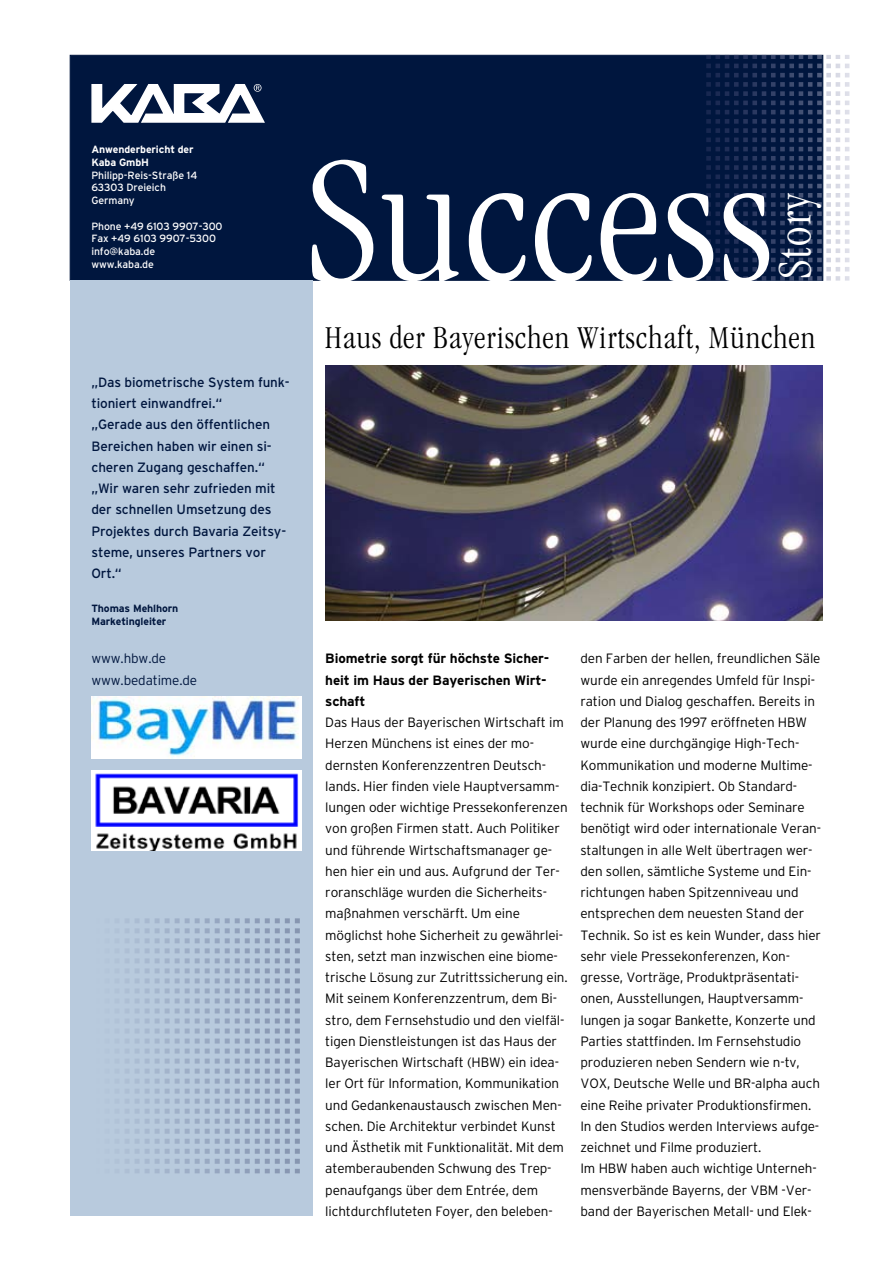
<style>
.page{position:relative;width:893px;height:1263px;background:#fff}
.page>*{position:absolute;margin:0;border:0;box-sizing:border-box;transform-origin:0 0}
.t1{font:300 condensed 187.5px "Garamond";letter-spacing:.02em;color:#fff}
.t2{font:300 condensed 49.5px "Garamond";letter-spacing:.03em;color:#fff}
.t3{font:300 condensed 33px "Garamond";letter-spacing:.03em;color:#000}
.t4{font:300 13.5px/21.3px "Interstate";letter-spacing:-.01em;color:#000}
.t5{font:13.5px/21.3px "Interstate";letter-spacing:-.01em;color:#00163e}
.t6{font:700 13.5px/21.3px "Interstate";letter-spacing:-.01em;color:#000}
.t7{font:300 13.5px/21.3px "Interstate";letter-spacing:-.01em;color:#00163e}
.t8{font:10.5px/12.8px "Interstate";letter-spacing:-.01em;color:#fff}
.t9{font:700 10.5px/12.8px "Interstate";letter-spacing:-.01em;color:#00163e}
.t10{font:700 10.5px/12.8px "Interstate";letter-spacing:-.01em;color:#fff}
</style>
<div class="page">
<div style="left:70px;top:55px;width:753px;height:226px;background:#00163e;border:1px solid #00163e"></div>
<svg style="left:706px;top:55px;width:143px;height:41px"></svg>
<img style="left:325px;top:366px;width:498px;height:255px">
<div style="left:70px;top:281px;width:243px;height:935px;background:#b8cadd"></div>
<img style="left:91px;top:696px;width:210px;height:62px">
<img style="left:91px;top:770px;width:210px;height:80px">
<svg style="left:126px;top:918px;width:174px;height:35px"></svg>
<svg style="left:91px;top:84px;width:174px;height:39px"></svg>
<p class="t10" style="left:91px;top:143px;width:104px">Anwenderbericht der<br>Kaba GmbH</p>
<p class="t8" style="left:91px;top:168px;width:107px">Philipp-Reis-Straße 14<br>63303 Dreieich<br>Germany</p>
<p class="t8" style="left:91px;top:219px;width:133px">Phone +49 6103 9907-300<br>Fax +49 6103 9907-5300 info@kaba.de<br>www.kaba.de</p>
<p class="t5" style="left:91px;top:371px;width:200px">„Das biometrische System funk&shy;tioniert einwandfrei.“<br>„Gerade aus den öffentlichen<br>Bereichen haben wir einen si&shy;cheren Zugang geschaffen.“ „Wir waren sehr zufrieden mit der schnellen Umsetzung des<br>Projektes durch Bavaria Zeitsy&shy;steme, unseres Partners vor<br>Ort.“</p>
<p class="t9" style="left:91px;top:602px;width:88px">Thomas Mehlhorn<br>Marketingleiter</p>
<p class="t7" style="left:91px;top:648px;width:107px">www.hbw.de www.bedatime.de</p>
<h1 class="t1" style="left:305px;top:119px;width:469px">Success</h1>
<h2 class="t2" style="left:768px;top:279px;width:88px;rotate:-90deg">Story</h2>
<h3 class="t3" style="left:325px;top:320px;width:492px">Haus der Bayerischen Wirtschaft, München</h3>
<p class="t6" style="left:325px;top:648px;width:226px">Biometrie sorgt für höchste Sicher&shy;heit im Haus der Bayerischen Wirt&shy;schaft</p>
<p class="t4" style="left:325px;top:711px;width:244px">Das Haus der Bayerischen Wirtschaft im Herzen Münchens ist eines der mo&shy;dernsten Konferenzzentren Deutsch&shy;lands. Hier finden viele Hauptversamm&shy;lungen oder wichtige Pressekonferenzen von großen Firmen statt. Auch Politiker und führende Wirtschaftsmanager ge&shy;hen hier ein und aus. Aufgrund der Ter&shy;roranschläge wurden die Sicherheits&shy;maßnahmen verschärft. Um eine möglichst hohe Sicherheit zu gewährlei&shy;sten, setzt man inzwischen eine biome&shy;trische Lösung zur Zutrittssicherung ein.<br>Mit seinem Konferenzzentrum, dem Bi&shy;stro, dem Fernsehstudio und den vielfäl&shy;tigen Dienstleistungen ist das Haus der Bayerischen Wirtschaft (HBW) ein idea&shy;ler Ort für Information, Kommunikation und Gedankenaustausch zwischen Men&shy;schen. Die Architektur verbindet Kunst und Ästhetik mit Funktionalität. Mit dem atemberaubenden Schwung des Trep&shy;penaufgangs über dem Entrée, dem lichtdurchfluteten Foyer, den beleben-</p>
<p class="t4" style="left:580px;top:648px;width:242px">den Farben der hellen, freundlichen Säle wurde ein anregendes Umfeld für Inspi&shy;ration und Dialog geschaffen. Bereits in der Planung des 1997 eröffneten HBW wurde eine durchgängige High-Tech-Kommunikation und moderne Multime&shy;dia-Technik konzipiert. Ob Standard&shy;technik für Workshops oder Seminare benötigt wird oder internationale Veran&shy;staltungen in alle Welt übertragen wer&shy;den sollen, sämtliche Systeme und Ein&shy;richtungen haben Spitzenniveau und entsprechen dem neuesten Stand der Technik. So ist es kein Wunder, dass hier sehr viele Pressekonferenzen, Kon&shy;gresse, Vorträge, Produktpräsentati&shy;onen, Ausstellungen, Hauptversamm&shy;lungen ja sogar Bankette, Konzerte und Parties stattfinden. Im Fernsehstudio produzieren neben Sendern wie n-tv, VOX, Deutsche Welle und BR-alpha auch eine Reihe privater Produktionsfirmen.<br>In den Studios werden Interviews aufge&shy;zeichnet und Filme produziert.<br>Im HBW haben auch wichtige Unterneh&shy;mensverbände Bayerns, der VBM -Ver&shy;band der Bayerischen Metall- und Elek-</p>
</div>
